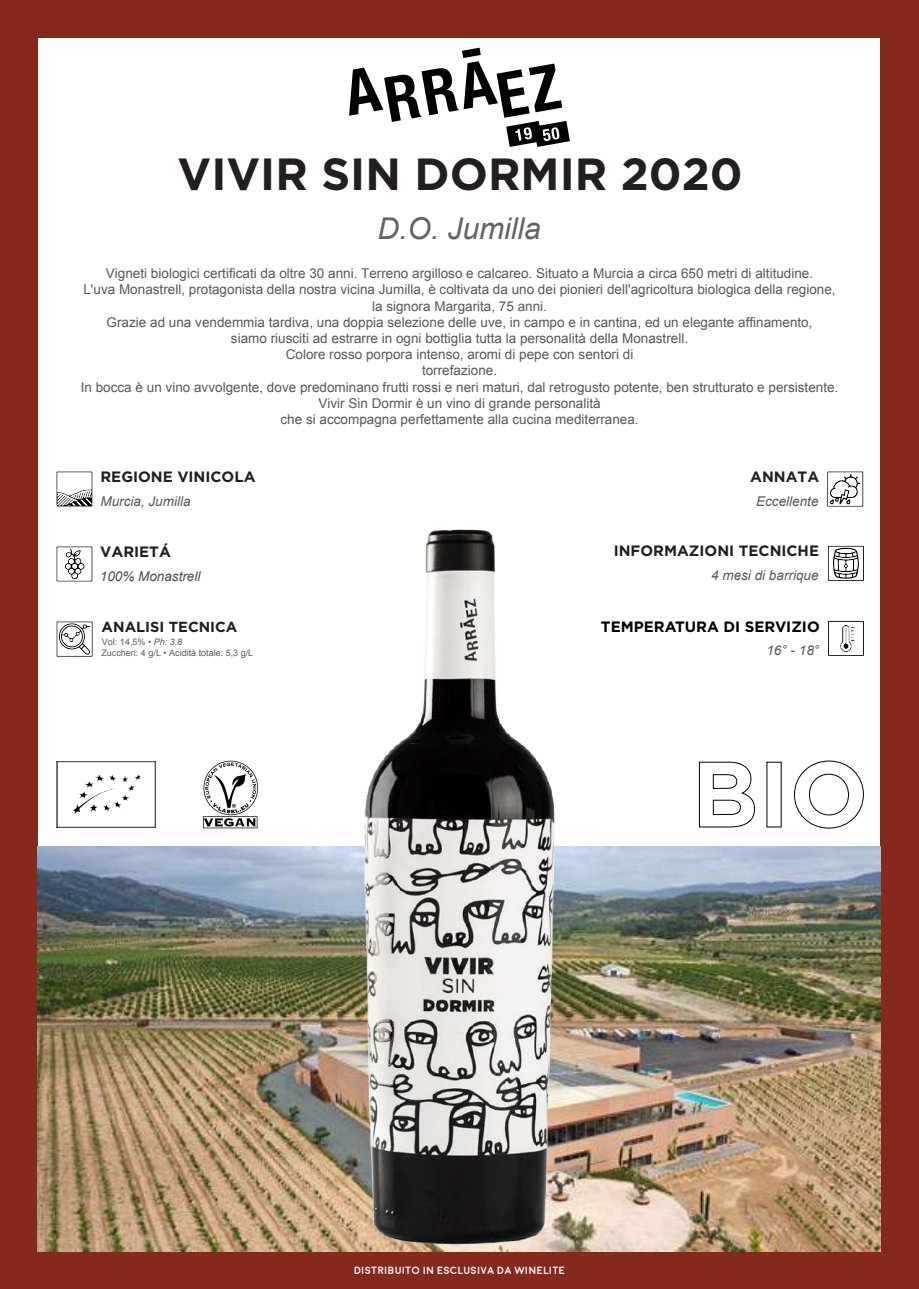
<style>
.page{position:relative;width:919px;height:1289px;background:#fff}
.page>*{position:absolute;margin:0;border:0;box-sizing:border-box;transform-origin:0 0}
.t1{font:700 45px "Gotham";color:#241f1f}
.t2{font:italic 30px "Arial";color:#646363}
.t3{font:700 15px "Gotham";color:#241f1f}
.t4{font:700 15px "Gotham";color:#000}
.t5{font:700 14.55px "Gotham";color:#202020}
.t6{font:13.5px/16.2px "Arial";color:#585756;text-align:center}
.t7{font:italic 13.5px "Arial";color:#585756}
.t8{font:italic 13.5px "Arial";color:#4e4b4c}
.t9{font:700 10.5px "Moon";color:#fff}
.t10{font:9px/10.8px "Arial";color:#5a5a5a}
.s1{font-style:italic}
</style>
<div class="page">
<div style="left:0;top:0;width:38px;height:1288px;background:#86291d"></div>
<div style="left:880px;top:0;width:38px;height:1288px;background:#86291d"></div>
<div style="left:38px;top:1250px;width:843px;height:38px;background:#86291d"></div>
<div style="left:38px;top:0;width:843px;height:38px;background:#86291d"></div>
<svg style="left:56px;top:546px;width:37px;height:36px"></svg>
<svg style="left:56px;top:621px;width:37px;height:36px"></svg>
<svg style="left:827px;top:471px;width:37px;height:36px"></svg>
<svg style="left:828px;top:545px;width:36px;height:36px"></svg>
<svg style="left:828px;top:621px;width:35px;height:35px"></svg>
<svg style="left:57px;top:761px;width:98px;height:66px"></svg>
<svg style="left:698px;top:761px;width:57px;height:66px"></svg>
<svg style="left:794px;top:760px;width:69px;height:68px"></svg>
<svg style="left:56px;top:471px;width:37px;height:36px"></svg>
<img style="left:202px;top:760px;width:51px;height:69px">
<img style="left:38px;top:846px;width:842px;height:405px">
<img style="left:834px;top:625px;width:26px;height:27px">
<svg style="left:349px;top:48px;width:221px;height:99px"></svg>
<img style="left:253px;top:529px;width:425px;height:723px">
<h1 class="t1" style="left:178px;top:148px;width:566px">VIVIR SIN DORMIR 2020</h1>
<h2 class="t2" style="left:377px;top:209px;width:165px">D.O. Jumilla</h2>
<p class="t6" style="left:81px;top:265px;width:759px">Vigneti biologici certificati da oltre 30 anni. Terreno argilloso e calcareo. Situato a Murcia a circa 650 metri di altitudine.<br>L'uva Monastrell, protagonista della nostra vicina Jumilla, è coltivata da uno dei pionieri dell'agricoltura biologica della regione, la signora Margarita, 75 anni.<br>Grazie ad una vendemmia tardiva, una doppia selezione delle uve, in campo e in cantina, ed un elegante affinamento,<br>siamo riusciti ad estrarre in ogni bottiglia tutta la personalità della Monastrell.<br>Colore rosso porpora intenso, aromi di pepe con sentori di<br>torrefazione.<br>In bocca è un vino avvolgente, dove predominano frutti rossi e neri maturi, dal retrogusto potente, ben strutturato e persistente.<br>Vivir Sin Dormir è un vino di grande personalità<br>che si accompagna perfettamente alla cucina mediterranea.</p>
<p class="t3" style="left:100px;top:468px;width:156px">REGIONE VINICOLA</p>
<p class="t7" style="left:100px;top:492px;width:92px">Murcia, Jumilla</p>
<p class="t3" style="left:100px;top:543px;width:72px">VARIETÁ</p>
<p class="t8" style="left:100px;top:567px;width:102px">100% Monastrell</p>
<p class="t5" style="left:102px;top:618px;width:137px">ANALISI TECNICA</p>
<p class="t10" style="left:101px;top:637px;width:153px">Vol: 14,5% • <span class="s1">Ph: 3.8<br></span>Zuccheri: 4 g/L • Acidità totale: 5,3 g/L</p>
<p class="t3" style="left:750px;top:468px;width:70px">ANNATA</p>
<p class="t7" style="left:756px;top:493px;width:64px">Eccellente</p>
<p class="t3" style="left:613px;top:542px;width:207px">INFORMAZIONI TECNICHE</p>
<p class="t7" style="left:711px;top:566px;width:109px">4 mesi di barrique</p>
<p class="t4" style="left:601px;top:617px;width:220px">TEMPERATURA DI SERVIZIO</p>
<p class="t7" style="left:766px;top:641px;width:54px">16° - 18°</p>
<p class="t9" style="left:353px;top:1265px;width:213px">DISTRIBUITO IN ESCLUSIVA DA WINELITE</p>
</div>
